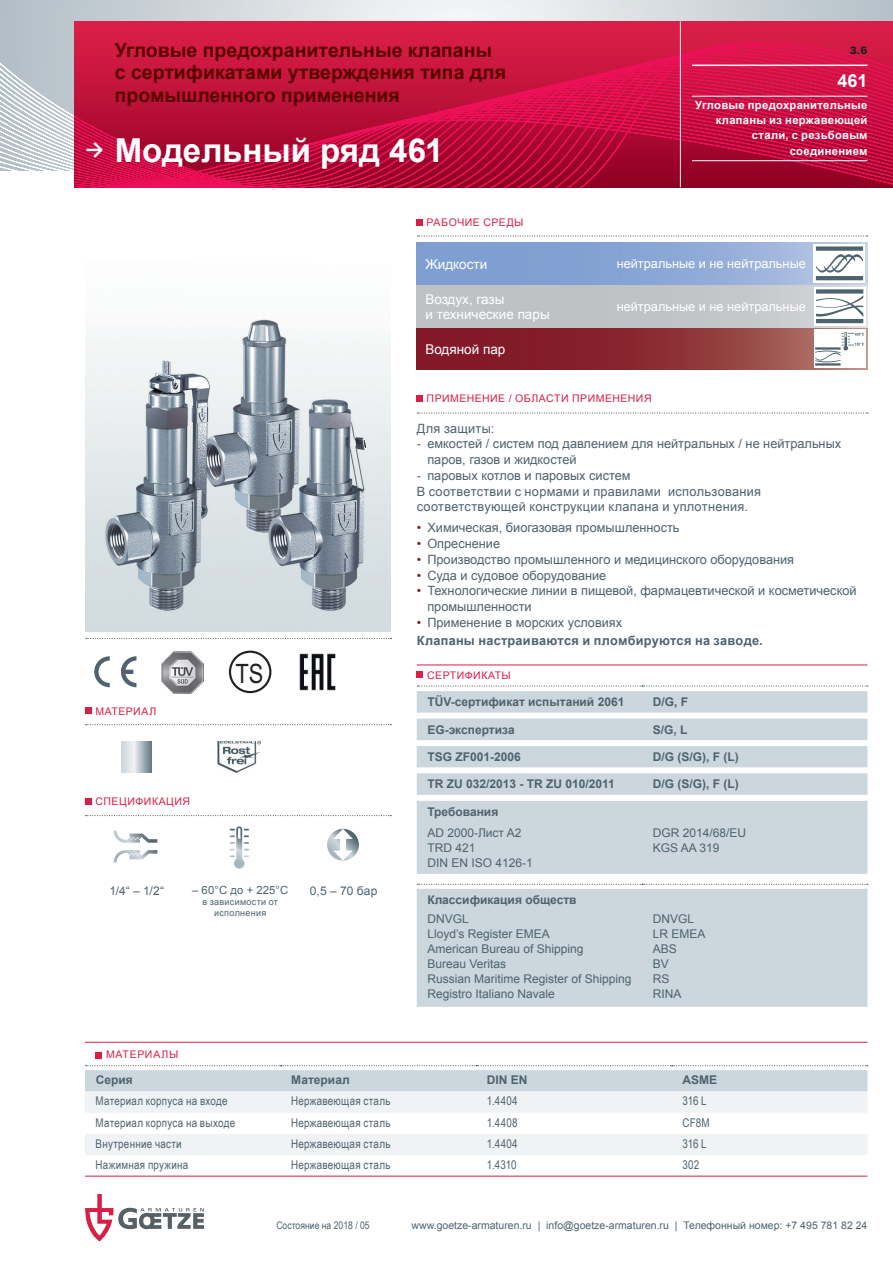
<style>
.page{position:relative;width:893px;height:1263px;background:#fff}
.page>*{position:absolute;margin:0;border:0;box-sizing:border-box;transform-origin:0 0}
.t1{font:700 33px "Arial";color:#fff}
.t2{font:26.7px "Arial Narrow";color:#231f20}
.t3{font:700 19.5px/22.5px "Arial";color:#590000}
.t4{font:700 18px "Arial";color:#fff}
.t5{font:13.5px/15px "Arial";color:#fff}
.t6{font:12.75px/15.8px "Arial";color:#4d636e}
.t7{font:12.75px/15.8px "Arial";letter-spacing:.02em;color:#4d636e}
.t8{font:700 12.75px/18px "Arial";letter-spacing:.02em;color:#4d636e}
.t9{font:12.75px "Arial";color:#fff}
.t10{font:12px/15px "Arial";color:#4d636e}
.t11{font:12px "Arial Narrow";letter-spacing:.02em;color:#4d636e}
.t12{font:700 12px "Arial";color:#4d636e}
.t13{font:700 11.25px/15px "Arial";letter-spacing:.025em;color:#fff;text-align:right}
.t14{font:11.25px "Arial";letter-spacing:.025em;color:#4d636e}
.t15{font:10.5px "Arial";letter-spacing:.05em;color:#d91e47}
.t16{font:10.5px "Arial";color:#4d636e}
.t17{font:10.5px "Arial Narrow";color:#4d636e}
.t18{font:900 10.5px "Univers";color:#231f20}
.t19{font:9px/10.8px "Arial";letter-spacing:.035em;color:#4d636e;text-align:center}
.s1{font-family:"Univers"}
.s2{color:#831927}
.s3{font-weight:400;color:#831927}
.s4{font-weight:400}
</style>
<div class="page">
<svg style="left:74px;top:0;width:819px;height:21px;background:#d7dde1"></svg>
<svg style="left:0;top:0;width:74px;height:170px;background:#c4cdd4"></svg>
<svg style="left:74px;top:21px;width:819px;height:166px;background:#c4103e"></svg>
<hr style="left:680px;top:21px;width:1px;height:166px;background:#eff3f5">
<svg style="left:417px;top:328px;width:451px;height:42px;background:#8d3037"></svg>
<div style="left:417px;top:285px;width:451px;height:43px;background:linear-gradient(to bottom,#c1c4c7,#c3c6c9)"></div>
<svg style="left:417px;top:242px;width:451px;height:43px;background:#8ba7d6"></svg>
<svg style="left:86px;top:724px;width:305px;height:1px"></svg>
<svg style="left:86px;top:815px;width:305px;height:1px"></svg>
<svg style="left:86px;top:638px;width:305px;height:1px"></svg>
<svg style="left:417px;top:235px;width:451px;height:2px"></svg>
<svg style="left:85px;top:1194px;width:119px;height:47px"></svg>
<img style="left:218px;top:740px;width:42px;height:32px">
<svg style="left:121px;top:741px;width:30px;height:31px"></svg>
<svg style="left:230px;top:826px;width:19px;height:43px"></svg>
<img style="left:85px;top:319px;width:306px;height:312px">
<div style="left:814px;top:330px;width:51px;height:38px;background:#fff"></div>
<svg style="left:815px;top:332px;width:49px;height:34px"></svg>
<div style="left:814px;top:287px;width:51px;height:38px;background:linear-gradient(to right,#dadfe1,#dadfe1)"></div>
<svg style="left:816px;top:289px;width:47px;height:34px"></svg>
<svg style="left:813px;top:244px;width:52px;height:39px"></svg>
<svg style="left:816px;top:246px;width:47px;height:34px"></svg>
<svg style="left:114px;top:830px;width:43px;height:32px"></svg>
<svg style="left:327px;top:829px;width:32px;height:32px"></svg>
<svg style="left:121px;top:656px;width:15px;height:31px"></svg>
<svg style="left:94px;top:656px;width:16px;height:31px"></svg>
<img style="left:161px;top:651px;width:43px;height:42px">
<div style="left:229px;top:651px;width:42px;height:42px;border:2px solid #231f20;border-radius:50%"></div>
<img style="left:299px;top:653px;width:37px;height:38px">
<hr style="left:85px;top:1042px;width:782px;height:1px;background:#d91e47">
<svg style="left:96px;top:1052px;width:6px;height:6px"></svg>
<svg style="left:85px;top:1091px;width:782px;height:64px;fill:#eff3f5"></svg>
<svg style="left:85px;top:1065px;width:783px;height:26px;background:#d3dbe1"></svg>
<hr style="left:85px;top:1176px;width:782px;height:1px;background:#d91e47">
<hr style="left:692px;top:65px;width:175px;height:1px;background:#fff">
<hr style="left:692px;top:96px;width:175px;height:1px;background:#fff">
<hr style="left:692px;top:160px;width:175px;height:1px;background:#fff">
<svg style="left:85px;top:708px;width:6px;height:6px"></svg>
<svg style="left:85px;top:798px;width:6px;height:6px"></svg>
<svg style="left:417px;top:219px;width:6px;height:6px"></svg>
<svg style="left:417px;top:396px;width:6px;height:6px"></svg>
<svg style="left:417px;top:412px;width:451px;height:2px"></svg>
<hr style="left:417px;top:664px;width:450px;height:1px;background:#d91e47">
<svg style="left:417px;top:672px;width:6px;height:6px"></svg>
<svg style="left:417px;top:685px;width:451px;height:28px"></svg>
<svg style="left:417px;top:719px;width:450px;height:48px;background:#d2dbe1"></svg>
<div style="left:417px;top:773px;width:450px;height:22px;background:#ccd6dd"></div>
<div style="left:417px;top:801px;width:450px;height:73px;background:#ccd6dd"></div>
<div style="left:417px;top:889px;width:450px;height:118px;background:#ccd6dd"></div>
<svg style="left:417px;top:884px;width:451px;height:1px"></svg>
<h3 class="t3" style="left:115px;top:39px;width:393px">Угловые предохранительные клапаны с сертификатами утверждения типа для промышленного применения</h3>
<h1 class="t1" style="left:85px;top:128px;width:360px"><sup>→</sup> Модельный ряд 461</h1>
<p class="t15" style="left:427px;top:215px;width:98px">РАБОЧИЕ СРЕДЫ</p>
<p class="t5" style="left:425px;top:256px;width:63px">Жидкости</p>
<p class="t5" style="left:425px;top:292px;width:126px">Воздух, газы<br>и технические пары</p>
<p class="t5" style="left:425px;top:341px;width:81px">Водяной пар</p>
<p class="t18" style="left:850px;top:44px;width:19px">3.6</p>
<h3 class="t4" style="left:837px;top:69px;width:32px">461</h3>
<p class="t13" style="left:695px;top:98px;width:174px">Угловые предохранительные клапаны из нержавеющей стали, с резьбовым</p>
<p class="t13" style="left:790px;top:144px;width:79px">соединением</p>
<p class="t9" style="left:617px;top:255px;width:191px">нейтральные и не нейтральные</p>
<p class="t9" style="left:617px;top:298px;width:191px">нейтральные и не нейтральные</p>
<p class="t15" style="left:427px;top:392px;width:226px">ПРИМЕНЕНИЕ / ОБЛАСТИ ПРИМЕНЕНИЯ</p>
<p class="t15" style="left:95px;top:704px;width:62px">МАТЕРИАЛ</p>
<h2 class="t2" style="left:236px;top:653px;width:29px">TS</h2>
<p class="t15" style="left:95px;top:794px;width:96px">СПЕЦИФИКАЦИЯ</p>
<p class="t10" style="left:109px;top:883px;width:56px">1/4“ – 1/2“</p>
<p class="t14" style="left:192px;top:883px;width:98px">– 60°C до + 225°C</p>
<p class="t19" style="left:202px;top:897px;width:77px">в зависимости от исполнения</p>
<p class="t10" style="left:310px;top:883px;width:69px">0,5 – 70 бар</p>
<p class="t7" style="left:417px;top:420px;width:79px">Для защиты:</p>
<p class="t6" style="left:427px;top:436px;width:415px;text-indent:-11px"><span class="s1">-</span> емкостей / систем под давлением для нейтральных / не нейтральных паров, газов и жидкостей</p>
<p class="t7" style="left:417px;top:468px;width:346px"><span class="s1">-</span> паровых котлов и паровых систем<br>В соответствии с нормами и правилами использования соответствующей конструкции клапана и уплотнения.</p>
<p class="t6" style="left:417px;top:520px;width:264px"><span class="s2">•</span> Химическая, биогазовая промышленность</p>
<p class="t6" style="left:417px;top:536px;width:85px"><span class="s2">•</span> Опреснение</p>
<p class="t6" style="left:417px;top:552px;width:379px"><span class="s2">•</span> Производство промышленного и медицинского оборудования</p>
<p class="t6" style="left:417px;top:567px;width:191px"><span class="s2">•</span> Суда и судовое оборудование</p>
<p class="t6" style="left:427px;top:583px;width:431px;text-indent:-11px"><span class="s2">•</span> Технологические линии в пищевой, фармацевтической и косметической промышленности</p>
<p class="t8" style="left:417px;top:614px;width:347px"><span class="s3">•</span> <span class="s4">Применение в морских условиях<br></span>Клапаны настраиваются и пломбируются на заводе.</p>
<p class="t15" style="left:427px;top:668px;width:85px">СЕРТИФИКАТЫ</p>
<p class="t12" style="left:427px;top:694px;width:199px">TÜV-сертификат испытаний 2061</p>
<p class="t12" style="left:653px;top:694px;width:37px">D/G, F</p>
<p class="t12" style="left:427px;top:721px;width:89px">ЕG-экспертиза</p>
<p class="t12" style="left:653px;top:721px;width:36px">S/G, L</p>
<p class="t12" style="left:427px;top:749px;width:95px">TSG ZF001-2006</p>
<p class="t12" style="left:653px;top:749px;width:88px">D/G (S/G), F (L)</p>
<p class="t12" style="left:427px;top:776px;width:189px">TR ZU 032/2013 - TR ZU 010/2011</p>
<p class="t12" style="left:653px;top:776px;width:88px">D/G (S/G), F (L)</p>
<p class="t12" style="left:427px;top:804px;width:72px">Требования</p>
<p class="t10" style="left:427px;top:826px;width:107px">AD 2000-Лист A2<br>TRD 421<br>DIN EN ISO 4126-1</p>
<p class="t10" style="left:653px;top:826px;width:95px">DGR 2014/68/EU<br>KGS AA 319</p>
<p class="t12" style="left:427px;top:892px;width:151px">Классификация обществ</p>
<p class="t10" style="left:427px;top:912px;width:206px">DNVGL<br>Lloyd’s Register EMEA<br>American Bureau of Shipping<br>Bureau Veritas<br>Russian Maritime Register of Shipping<br>Registro Italiano Navale</p>
<p class="t10" style="left:653px;top:912px;width:54px">DNVGL<br>LR EMEA<br>ABS<br>BV<br>RS<br>RINA</p>
<p class="t15" style="left:106px;top:1048px;width:74px">МАТЕРИАЛЫ</p>
<p class="t12" style="left:96px;top:1072px;width:39px">Серия</p>
<p class="t12" style="left:291px;top:1072px;width:60px">Материал</p>
<p class="t12" style="left:487px;top:1072px;width:42px">DIN EN</p>
<p class="t12" style="left:682px;top:1072px;width:36px">ASME</p>
<p class="t11" style="left:96px;top:1092px;width:133px">Материал корпуса на входе</p>
<p class="t11" style="left:291px;top:1092px;width:101px">Нержавеющая сталь</p>
<p class="t11" style="left:487px;top:1092px;width:32px">1.4404</p>
<p class="t11" style="left:682px;top:1092px;width:26px">316 L</p>
<p class="t11" style="left:96px;top:1113px;width:141px">Материал корпуса на выходе</p>
<p class="t11" style="left:291px;top:1113px;width:101px">Нержавеющая сталь</p>
<p class="t11" style="left:487px;top:1113px;width:32px">1.4408</p>
<p class="t11" style="left:682px;top:1113px;width:29px">CF8M</p>
<p class="t11" style="left:96px;top:1135px;width:87px">Внутренние части</p>
<p class="t11" style="left:291px;top:1135px;width:101px">Нержавеющая сталь</p>
<p class="t11" style="left:487px;top:1135px;width:32px">1.4404</p>
<p class="t11" style="left:682px;top:1135px;width:26px">316 L</p>
<p class="t11" style="left:96px;top:1156px;width:94px">Нажимная пружина</p>
<p class="t11" style="left:291px;top:1156px;width:101px">Нержавеющая сталь</p>
<p class="t11" style="left:487px;top:1156px;width:31px">1.4310</p>
<p class="t11" style="left:682px;top:1156px;width:18px">302</p>
<p class="t17" style="left:276px;top:1217px;width:95px">Состояние на 2018 / 05</p>
<p class="t16" style="left:412px;top:1218px;width:457px">www.goetze-armaturen.ru | info@goetze-armaturen.ru | Телефонный номер: +7 495 781 82 24</p>
</div>
